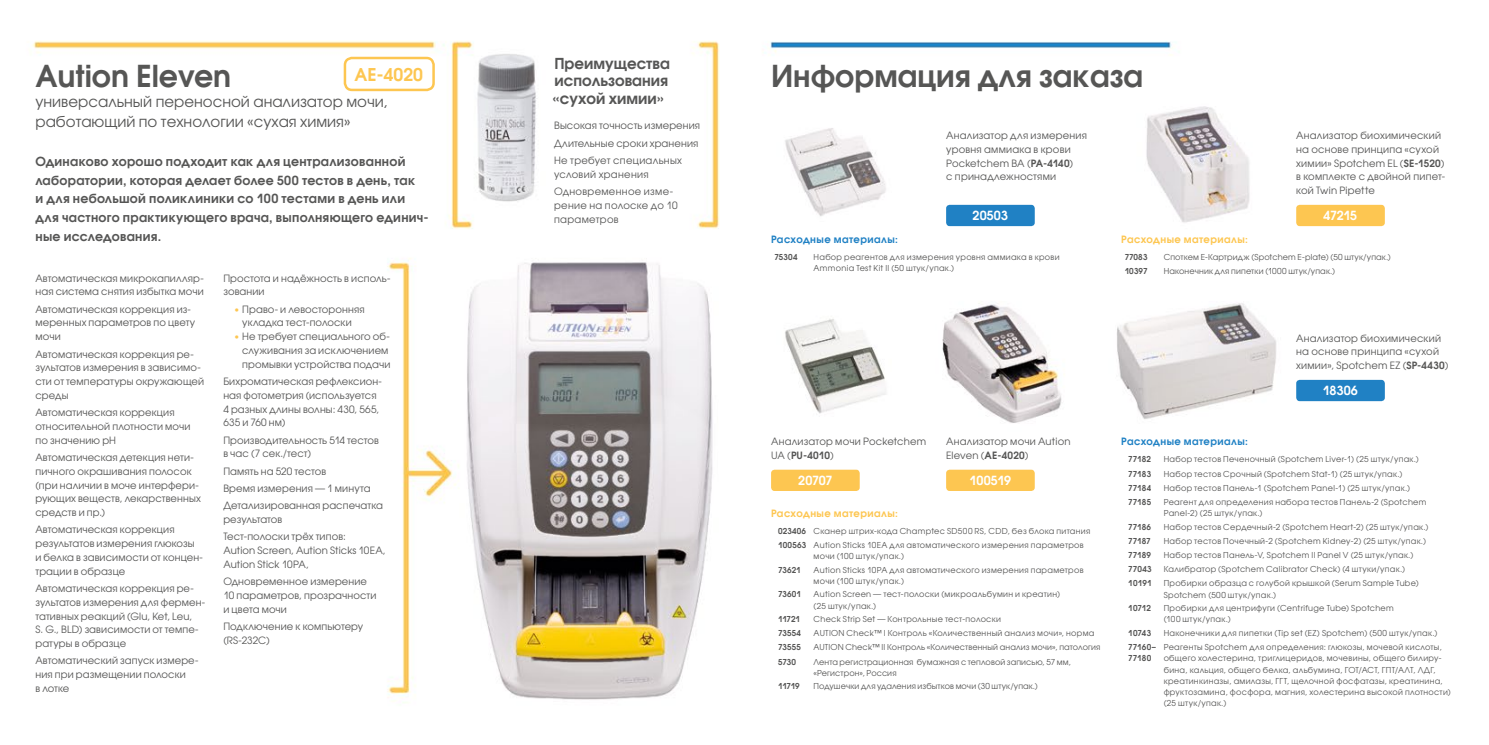
<style>
.page{position:relative;width:1489px;height:745px;background:#fff}
.page>*{position:absolute;margin:0;border:0;box-sizing:border-box;transform-origin:0 0}
.t1{font:700 30px "Avant Garde Gothic C";color:#565655}
.t2{font:700 17.5px "Avant Garde Gothic C";color:#fdc651}
.t3{font:15px/20px "Avant Garde Gothic C";color:#565655}
.t4{font:700 15px/17.5px "Avant Garde Gothic C";color:#565655;text-align:justify}
.t5{font:700 12.5px/18.8px "Avant Garde Gothic C";letter-spacing:.02em;color:#565655}
.t6{font:700 12.5px "Avant Garde Gothic C";letter-spacing:-.01em;color:#fff}
.t7{font:10px/13.8px "Avant Garde Gothic C";letter-spacing:.01em;color:#565655}
.t8{font:10px/17.2px "Avant Garde Gothic C";letter-spacing:.03em;color:#565655}
.t9{font:700 10px "Avant Garde Gothic C";letter-spacing:.04em;color:#2081c4}
.t10{font:700 10px "Avant Garde Gothic C";letter-spacing:.04em;color:#fdc651}
.t11{font:8.12px/11.2px "Avant Garde Gothic C";letter-spacing:.035em;color:#565655}
.t12{font:8.12px "Avant Garde Gothic C";letter-spacing:.015em;color:#565655}
.t13{font:700 8.12px/11.2px "Avant Garde Gothic C";letter-spacing:.005em;color:#565655}
.t14{font:8.12px/11.2px "Avant Garde Gothic C";letter-spacing:.01em;color:#565655}
.s1{font-weight:700}
.s2{color:#fdc651}
</style>
<div class="page">
<img style="left:32px;top:41px;width:1353px;height:662px">
<div style="left:344px;top:57px;width:91px;height:34px;border:2px solid #fdc651;border-radius:7px"></div>
<div style="left:946px;top:205px;width:88px;height:21px;background:#2081c4;border-radius:4px"></div>
<div style="left:1296px;top:205px;width:88px;height:21px;background:#fdc651;border-radius:4px"></div>
<div style="left:1296px;top:379px;width:88px;height:22px;background:#2081c4;border-radius:4px"></div>
<div style="left:771px;top:469px;width:88px;height:21px;background:#fdc651;border-radius:4px"></div>
<div style="left:946px;top:469px;width:88px;height:21px;background:#fdc651;border-radius:4px"></div>
<h3 class="t4" style="left:553px;top:54px;width:119px">Преимущества использования «сухой химии»</h3>
<p class="t7" style="left:554px;top:117px;width:147px;line-height:17.2px">Высокая точность измерения<br>Длительные сроки хранения<br>Не требует специальных</p>
<p class="t8" style="left:554px;top:165px;width:120px">условий хранения<br>Одновременное изме-</p>
<p class="t8" style="left:554px;top:198px;width:125px;line-height:13.8px">рение на полоске до 10 параметров</p>
<h1 class="t1" style="left:35px;top:58px;width:197px">Aution Eleven</h1>
<h3 class="t3" style="left:35px;top:92px;width:354px">универсальный переносной анализатор мочи, работающий по технологии «сухая химия»</h3>
<h2 class="t2" style="left:354px;top:64px;width:70px">AE-4020</h2>
<h1 class="t1" style="left:771px;top:58px;width:374px">Информация для заказа</h1>
<p class="t7" style="left:1296px;top:128px;width:150px">Анализатор биохимический на основе принципа «сухой химии» Spotchem EL (<span class="s1">SE-1520</span>) в комплекте с двойной пипет&shy;кой Twin Pipette</p>
<p class="t7" style="left:946px;top:128px;width:142px">Анализатор для измерения уровня аммиака в крови<br>Pocketchem BA (<span class="s1">PA-4140</span>)<br>c принадлежностями</p>
<p class="t5" style="left:35px;top:152px;width:395px">Одинаково хорошо подходит как для централизованной лаборатории, которая делает более 500 тестов в день, так<br>и для небольшой поликлиники со 100 тестами в день или для частного практикующего врача, выполняющего единич&shy;ные исследования.</p>
<p class="t7" style="left:35px;top:271px;width:170px">Автоматическая микрокапилляр&shy;ная система снятия избытка мочи</p>
<p class="t7" style="left:35px;top:302px;width:161px">Автоматическая коррекция из&shy;меренных параметров по цвету мочи</p>
<p class="t7" style="left:35px;top:347px;width:170px">Автоматическая коррекция ре&shy;зультатов измерения в зависимо&shy;сти от температуры окружающей среды</p>
<p class="t7" style="left:35px;top:405px;width:156px">Автоматическая коррекция относительной плотности мочи по значению pH</p>
<p class="t7" style="left:35px;top:450px;width:167px">Автоматическая детекция нети&shy;пичного окрашивания полосок (при наличии в моче интерфери&shy;рующих веществ, лекарственных средств и пр.)</p>
<p class="t7" style="left:35px;top:522px;width:169px">Автоматическая коррекция результатов измерения глюкозы и белка в зависимости от концен&shy;трации в образце</p>
<p class="t7" style="left:35px;top:581px;width:171px">Автоматическая коррекция ре&shy;зультатов измерения для фермен&shy;тативных реакций (Glu, Ket, Leu,<br>S. G., BLD) зависимости от темпе&shy;ратуры в образце</p>
<p class="t7" style="left:35px;top:653px;width:164px">Автоматический запуск измере&shy;ния при размещении полоски<br>в лотке</p>
<p class="t6" style="left:972px;top:208px;width:37px">20503</p>
<p class="t6" style="left:1323px;top:208px;width:35px">47215</p>
<p class="t9" style="left:771px;top:233px;width:128px">Расходные материалы:</p>
<p class="t13" style="left:774px;top:251px;width:24px">75304</p>
<p class="t11" style="left:813px;top:251px;width:247px">Набор реагентов для измерения уровня аммиака в крови<br>Ammonia Test Kit II (50 штук/упак.)</p>
<p class="t10" style="left:1121px;top:233px;width:128px">Расходные материалы:</p>
<p class="t13" style="left:1124px;top:251px;width:24px">77083</p>
<p class="t12" style="left:1163px;top:252px;width:229px">Споткем Е-Картридж (Spotchem E-plate) (50 штук/упак.)</p>
<p class="t13" style="left:1124px;top:265px;width:24px">10397</p>
<p class="t11" style="left:1163px;top:265px;width:173px">Наконечник для пипетки (1000 штук/упак.)</p>
<p class="t7" style="left:223px;top:271px;width:168px">Простота и надёжность в исполь&shy;зовании</p>
<p class="t7" style="left:234px;top:302px;width:132px;text-align:center"><span class="s2">•</span> Право- и левосторонняя укладка тест-полоски</p>
<p class="t7" style="left:242px;top:329px;width:150px;text-indent:-8px"><span class="s2">•</span> Не требует специального об&shy;служивания за исключением промывки устройства подачи</p>
<p class="t7" style="left:223px;top:374px;width:160px">Бихроматическая рефлексион&shy;ная фотометрия (используется<br>4 разных длины волны: 430, 565,<br>635 и 760 нм)</p>
<p class="t7" style="left:223px;top:433px;width:157px">Производительность 514 тестов в час (7 сек./тест)</p>
<p class="t7" style="left:223px;top:462px;width:161px;line-height:17.2px">Память на 520 тестов<br>Время измерения — 1 минута<br>Детализированная распечатка</p>
<p class="t7" style="left:223px;top:510px;width:124px;line-height:17.2px">результатов<br>Тест-полоски трёх типов:</p>
<p class="t7" style="left:223px;top:543px;width:164px">Aution Screen, Aution Sticks 10EA,<br>Aution Stick 10PA,</p>
<p class="t7" style="left:223px;top:574px;width:154px">Одновременное измерение<br>10 параметров, прозрачности и цвета мочи</p>
<p class="t7" style="left:223px;top:619px;width:141px">Подключение к компьютеру (RS-232С)</p>
<p class="t7" style="left:1296px;top:331px;width:154px">Анализатор биохимический на основе принципа «сухой химии», Spotchem EZ (<span class="s1">SP-4430</span>)</p>
<p class="t6" style="left:1322px;top:383px;width:36px">18306</p>
<p class="t7" style="left:771px;top:434px;width:156px">Анализатор мочи Pocketchem<br>UA (<span class="s1">PU-4010</span>)</p>
<p class="t7" style="left:946px;top:434px;width:126px">Анализатор мочи Aution<br>Eleven (<span class="s1">AE-4020</span>)</p>
<p class="t9" style="left:1121px;top:435px;width:128px">Расходные материалы:</p>
<p class="t13" style="left:1128px;top:453px;width:24px">77182</p>
<p class="t11" style="left:1163px;top:453px;width:257px">Набор тестов Печеночный (Spotchem Liver-1) (25 штук/упак.)</p>
<p class="t13" style="left:1128px;top:467px;width:24px">77183</p>
<p class="t11" style="left:1163px;top:467px;width:240px">Набор тестов Срочный (Spotchem Stat-1) (25 штук/упак.)</p>
<p class="t13" style="left:1128px;top:481px;width:24px">77184</p>
<p class="t11" style="left:1163px;top:481px;width:248px">Набор тестов Панель-1 (Spotchem Panel-1) (25 штук/упак.)</p>
<p class="t13" style="left:1128px;top:496px;width:24px">77185</p>
<p class="t11" style="left:1163px;top:496px;width:264px">Реагент для определения набора тестов Панель-2 (Spotchem<br>Panel-2) (25 штук/упак.)</p>
<p class="t13" style="left:1128px;top:520px;width:24px">77186</p>
<p class="t11" style="left:1163px;top:520px;width:266px">Набор тестов Cердечный-2 (Spotchem Heart-2) (25 штук/упак.)</p>
<p class="t13" style="left:1128px;top:534px;width:24px">77187</p>
<p class="t11" style="left:1163px;top:535px;width:264px">Набор тестов Почечный-2 (Spotchem Kidney-2) (25 штук/упак.)</p>
<p class="t13" style="left:1128px;top:549px;width:24px">77189</p>
<p class="t11" style="left:1163px;top:549px;width:251px">Набор тестов Панель-V, Spotchem II Panel V (25 штук/упак.)</p>
<p class="t13" style="left:1128px;top:563px;width:25px">77043</p>
<p class="t11" style="left:1163px;top:563px;width:243px">Калибратор (Spotchem Calibrator Check) (4 штуки/упак.)</p>
<p class="t13" style="left:1128px;top:577px;width:25px">10191</p>
<p class="t11" style="left:1163px;top:577px;width:256px">Пробирки образца с голубой крышкой (Serum Sample Tube)<br>Spotchem (500 штук/упак.)</p>
<p class="t13" style="left:1128px;top:602px;width:24px">10712</p>
<p class="t11" style="left:1163px;top:602px;width:231px">Пробирки для центрифуги (Centrifuge Tube) Spotchem (100 штук/упак.)</p>
<p class="t13" style="left:1128px;top:626px;width:25px">10743</p>
<p class="t11" style="left:1163px;top:627px;width:275px">Наконечники для пипетки (Tip set (EZ) Spotchem) (500 штук/упак.)</p>
<p class="t13" style="left:1128px;top:641px;width:29px">77160–<br>77180</p>
<p class="t11" style="left:1163px;top:641px;width:288px">Реагенты Spotchem для определения: глюкозы, мочевой кислоты, общего холестерина, триглицеридов, мочевины, общего билиру&shy;бина, кальция, общего белка, альбумина, ГОТ/АСТ, ГПТ/АЛТ, ЛДГ, креатинкиназы, амилазы, ГГТ, щелочной фосфатазы, креатинина, фруктозамина, фосфора, магния, холестерина высокой плотности) (25 штук/упак.)</p>
<p class="t6" style="left:798px;top:472px;width:36px">20707</p>
<p class="t6" style="left:969px;top:472px;width:43px">100519</p>
<p class="t10" style="left:771px;top:506px;width:128px">Расходные материалы:</p>
<p class="t11" style="left:778px;top:523px;width:313px;line-height:14.1px"><span class="s1">023406</span> Сканер штрих-кода Champtec SD500 RS, CDD, без блока питания<br><span class="s1">100563</span> Aution Sticks 10EA для автоматического измерения параметров</p>
<p class="t11" style="left:813px;top:550px;width:92px">мочи (100 штук/упак.)</p>
<p class="t13" style="left:778px;top:563px;width:24px">73621</p>
<p class="t11" style="left:813px;top:563px;width:271px">Aution Sticks 10PA для автоматического измерения параметров мочи (100 штук/упак.)</p>
<p class="t13" style="left:778px;top:588px;width:24px">73601</p>
<p class="t11" style="left:813px;top:588px;width:248px">Aution Screen — тест-полоски (микроальбумин и креатин) (25 штук/упак.)</p>
<p class="t13" style="left:778px;top:613px;width:23px">11721</p>
<p class="t11" style="left:813px;top:613px;width:189px">Check Strip Set — Контрольные тест-полоски</p>
<p class="t13" style="left:778px;top:627px;width:24px">73554</p>
<p class="t11" style="left:813px;top:627px;width:282px">AUTION Check™ I Контроль «Количественный анализ мочи», норма</p>
<p class="t13" style="left:778px;top:641px;width:24px">73555</p>
<p class="t12" style="left:813px;top:642px;width:288px">AUTION Check™ II Контроль «Количественный анализ мочи», патология</p>
<p class="t13" style="left:778px;top:655px;width:19px">5730</p>
<p class="t14" style="left:813px;top:655px;width:259px">Лента регистрационная бумажная с тепловой записью, 57 мм, «Регистрон», Россия</p>
<p class="t13" style="left:778px;top:680px;width:23px">11719</p>
<p class="t12" style="left:813px;top:681px;width:226px">Подушечки для удаления избытков мочи (30 штук/упак.)</p>
</div>
